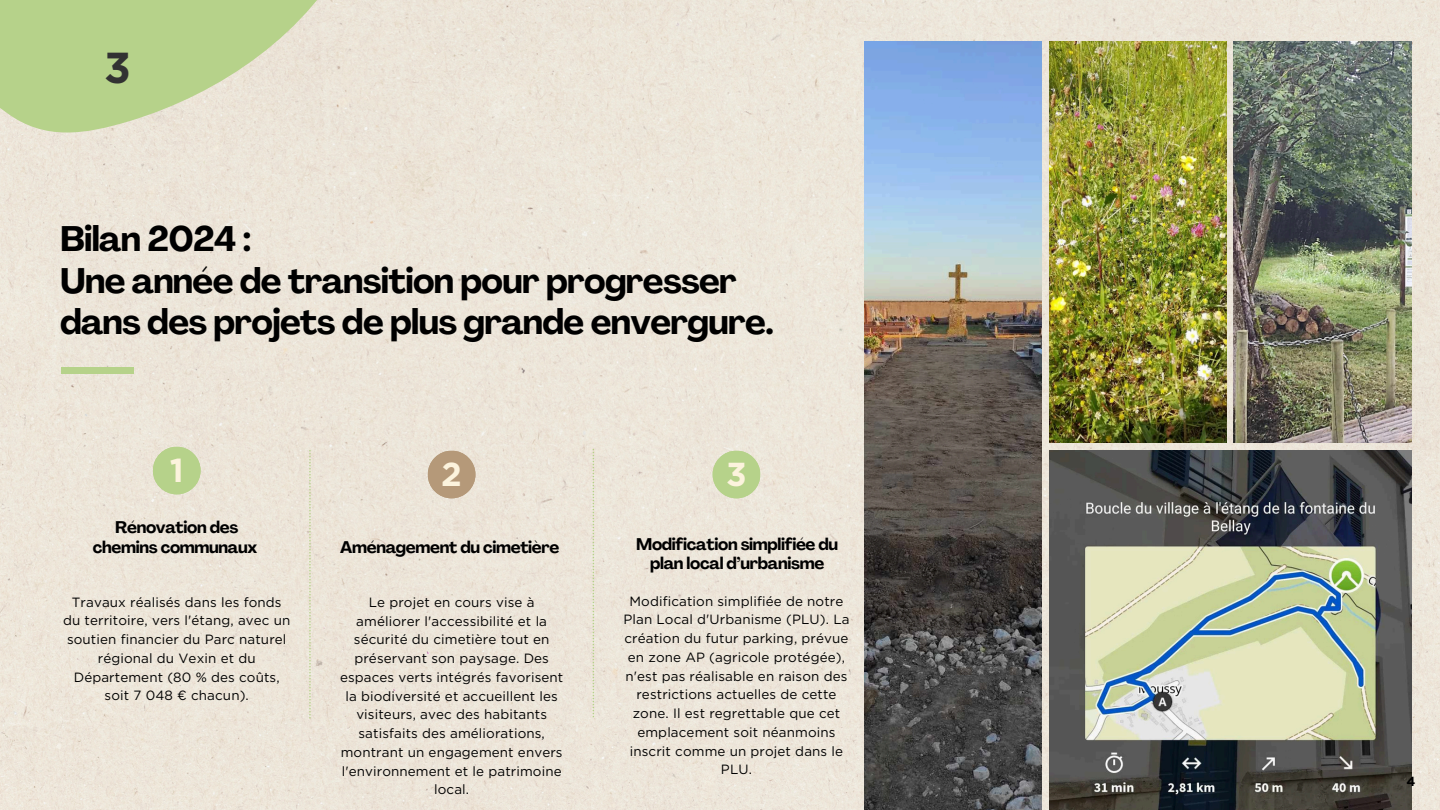
<style>
.page{position:relative;width:1440px;height:810px;background:#ece5d9}
.page>*{position:absolute;margin:0;border:0;box-sizing:border-box;transform-origin:0 0}
.t1{font:700 43.3px "Gotham";color:#323232}
.t2{font:700 35px/41.2px "Agrandir";letter-spacing:-.02em;color:#000}
.t3{font:700 33.2px "Gotham";color:#fcf3dd}
.t4{font:700 16.6px/19.4px "Agrandir";letter-spacing:-.02em;color:#000;text-align:center}
.t5{font:13.4px/18.7px "Gotham";letter-spacing:.01em;color:#000;text-align:center}
.t6{font:700 13.1px "Gotham";color:#000}
</style>
<div class="page">
<img style="left:864px;top:42px;width:178px;height:768px">
<img style="left:1049px;top:42px;width:177px;height:401px">
<img style="left:1049px;top:450px;width:363px;height:360px">
<img style="left:1234px;top:42px;width:178px;height:401px">
<svg style="left:309px;top:450px;width:2px;height:268px"></svg>
<svg style="left:593px;top:449px;width:1px;height:268px"></svg>
<div style="left:61px;top:367px;width:72px;height:6px;background:#b6d28a"></div>
<svg style="left:0;top:0;width:352px;height:141px;background:#cad8a7"></svg>
<svg style="left:153px;top:447px;width:48px;height:47px;background:#c0d599"></svg>
<svg style="left:428px;top:451px;width:47px;height:47px;background:#bfa78a"></svg>
<svg style="left:713px;top:451px;width:47px;height:47px;background:#c0d599"></svg>
<h1 class="t1" style="left:104px;top:41px;width:28px">3</h1>
<p class="t2" style="left:60px;top:222px;width:715px">Bilan 2024 :<br>Une année de transition pour progresser dans des projets de plus grande envergure.</p>
<p class="t3" style="left:170px;top:451px;width:16px">1</p>
<p class="t3" style="left:441px;top:455px;width:22px">2</p>
<p class="t3" style="left:726px;top:455px;width:22px">3</p>
<p class="t4" style="left:93px;top:519px;width:166px">Rénovation des chemins communaux</p>
<p class="t4" style="left:340px;top:539px;width:221px">Aménagement du cimetière</p>
<h2 class="t4" style="left:636px;top:536px;width:204px">Modification simplifiée du plan local d’urbanisme</h2>
<p class="t5" style="left:63px;top:592px;width:229px">Travaux réalisés dans les fonds du territoire, vers l'étang, avec un soutien financier du Parc naturel régional du Vexin et du<br>Département (80 % des coûts, soit 7 048 € chacun).</p>
<h2 class="t5" style="left:340px;top:593px;width:225px">Le projet en cours vise à améliorer l'accessibilité et la sécurité du cimetière tout en préservant son paysage. Des espaces verts intégrés favorisent la biodiversité et accueillent les visiteurs, avec des habitants satisfaits des améliorations, montrant un engagement envers l'environnement et le patrimoine local.</h2>
<p class="t5" style="left:623px;top:592px;width:227px">Modification simplifiée de notre<br>Plan Local d'Urbanisme (PLU). La création du futur parking, prévue en zone AP (agricole protégée), n'est pas réalisable en raison des restrictions actuelles de cette zone. Il est regrettable que cet emplacement soit néanmoins inscrit comme un projet dans le<br>PLU.</p>
<p class="t6" style="left:1407px;top:774px;width:11px">4</p>
</div>
